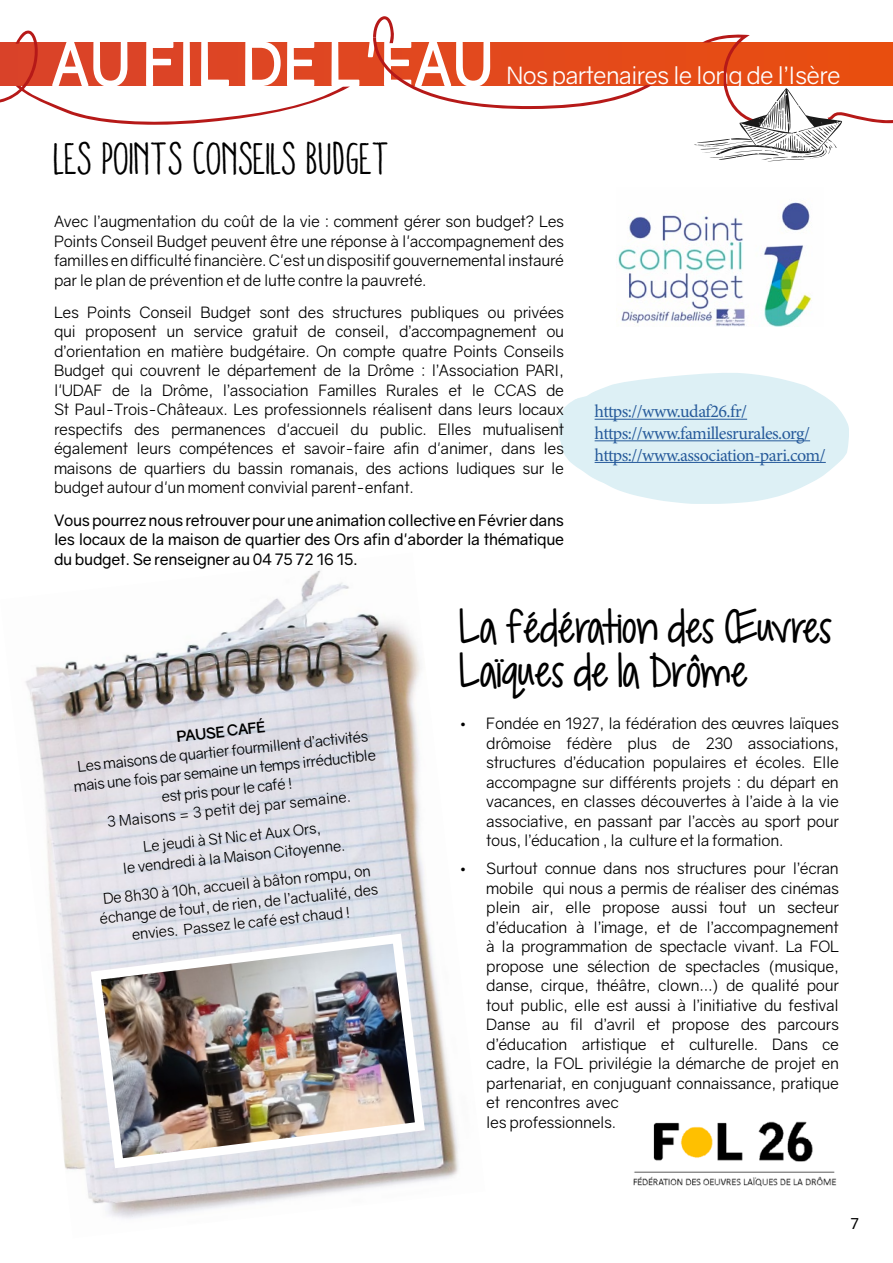
<style>
.page{position:relative;width:893px;height:1263px;background:#fff}
.page>*{position:absolute;margin:0;border:0;box-sizing:border-box;transform-origin:0 0}
.t1{font:700 61.05px "Gravity";color:#fff;scale:.91 1}
.t2{font:condensed 45px "Aracne";letter-spacing:-.02em;color:#000}
.t3{font:34.5px/43.5px "KG Dropsof Jupiter";letter-spacing:-.03em;color:#000}
.t4{font:24px "Gravity";letter-spacing:-.03em;color:#fff}
.t5{font:18px/21.6px "Minion Pro";letter-spacing:-.03em;color:#275b9b}
.t6{font:15.75px/19.5px "Gravity";letter-spacing:-.02em;color:#000;text-align:justify}
.t7{font:15.75px/19.5px "Gravity";letter-spacing:-.02em;color:#000;text-align:justify}
.t8{font:15px/19.5px "Gravity";color:#000;text-align:center}
.t9{font:700 15px "Gravity";color:#000}
.t10{font:15px "Gravity";color:#000}
</style>
<div class="page">
<img style="left:25px;top:570px;width:434px;height:649px">
<svg style="left:558px;top:373px;width:291px;height:131px"></svg>
<div style="left:0;top:43px;width:893px;height:42px;background:#e04720"></div>
<svg style="left:0;top:30px;width:350px;height:95px"></svg>
<svg style="left:373px;top:16px;width:21px;height:18px"></svg>
<svg style="left:373px;top:34px;width:520px;height:90px"></svg>
<img style="left:618px;top:202px;width:194px;height:124px">
<svg style="left:694px;top:88px;width:148px;height:74px"></svg>
<hr style="left:595px;top:419px;width:152px;height:1px;background:#275b9b">
<hr style="left:595px;top:440px;width:215px;height:1px;background:#275b9b">
<hr style="left:595px;top:462px;width:231px;height:1px;background:#275b9b">
<img style="left:633px;top:1121px;width:204px;height:66px">
<img style="left:86px;top:929px;width:344px;height:244px">
<h1 class="t1" style="left:51px;top:26px;width:488px">AU FIL DE L'EAU</h1>
<h3 class="t4" style="left:506px;top:61px;width:336px">Nos partenaires le long de l’Isère</h3>
<h2 class="t2" style="left:54px;top:135px;width:339px">LES POINTS CONSEILS BUDGET</h2>
<p class="t6" style="left:54px;top:212px;width:512px">Avec l’augmentation du coût de la vie : comment gérer son budget? Les Points Conseil Budget peuvent être une réponse à l'accompagnement des familles en difficulté financière. C'est un dispositif gouvernemental instauré par le plan de prévention et de lutte contre la pauvreté.</p>
<p class="t6" style="left:54px;top:302px;width:512px">Les Points Conseil Budget sont des structures publiques ou privées qui proposent un service gratuit de conseil, d’accompagnement ou d’orientation en matière budgétaire. On compte quatre Points Conseils Budget qui couvrent le département de la Drôme : l’Association PARI, l'UDAF de la Drôme, l’association Familles Rurales et le CCAS de St Paul-Trois-Châteaux. Les professionnels réalisent dans leurs locaux respectifs des permanences d'accueil du public. Elles mutualisent également leurs compétences et savoir-faire afin d'animer, dans les maisons de quartiers du bassin romanais, des actions ludiques sur le budget autour d'un moment convivial parent-enfant.</p>
<p class="t7" style="left:54px;top:510px;width:512px">Vous pourrez nous retrouver pour une animation collective en Février dans les locaux de la maison de quartier des Ors afin d'aborder la thématique du budget. Se renseigner au 04 75 72 16 15.</p>
<p class="t5" style="left:595px;top:401px;width:233px">https://www.udaf26.fr/ https://www.famillesrurales.org/ https://www.association-pari.com/</p>
<p class="t9" style="left:175px;top:727px;width:91px;rotate:-6deg">PAUSE CAFÉ</p>
<p class="t8" style="left:71px;top:757px;width:305px;rotate:-6deg">Les maisons de quartier fourmillent d’activités mais une fois par semaine un temps irréductible est pris pour le café !<br>3 Maisons = 3 petit dej par semaine.</p>
<p class="t8" style="left:120px;top:839px;width:225px;rotate:-6deg">Le jeudi à St Nic et Aux Ors,<br>le vendredi à la Maison Citoyenne.</p>
<p class="t8" style="left:97px;top:889px;width:281px;rotate:-6deg">De 8h30 à 10h, accueil à bâton rompu, on échange de tout, de rien, de l’actualité, des envies. Passez le café est chaud !</p>
<h3 class="t3" style="left:459px;top:607px;width:375px">La fédération des Œuvres<br>Laïques de la Drôme</h3>
<p class="t6" style="left:486px;top:714px;width:354px;text-indent:-27px">• Fondée en 1927, la fédération des œuvres laïques drômoise fédère plus de 230 associations, structures d’éducation populaires et écoles. Elle accompagne sur différents projets : du départ en vacances, en classes découvertes à l’aide à la vie associative, en passant par l’accès au sport pour tous, l’éducation , la culture et la formation.</p>
<p class="t6" style="left:486px;top:859px;width:354px;text-align:left;text-indent:-27px">• Surtout connue dans nos structures pour l’écran mobile qui nous a permis de réaliser des cinémas plein air, elle propose aussi tout un secteur d’éducation à l’image, et de l’accompagnement à la programmation de spectacle vivant. La FOL propose une sélection de spectacles (musique, danse, cirque, théâtre, clown…) de qualité pour tout public, elle est aussi à l’initiative du festival Danse au fil d’avril et propose des parcours d’éducation artistique et culturelle. Dans ce cadre, la FOL privilégie la démarche de projet en partenariat, en conjuguant connaissance, pratique et rencontres avec<br>les professionnels.</p>
<p class="t10" style="left:850px;top:1214px;width:10px">7</p>
</div>
